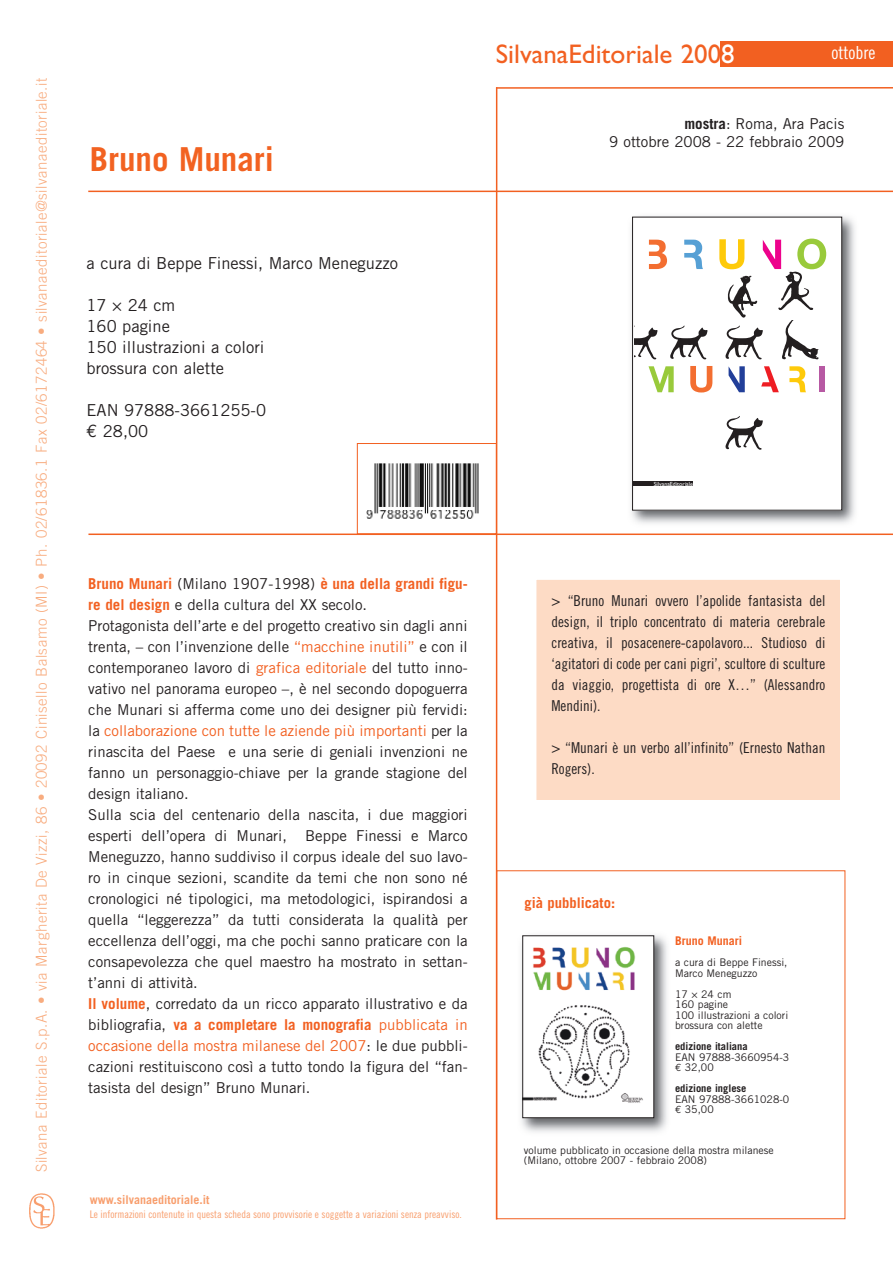
<style>
.page{position:relative;width:893px;height:1263px;background:#fff}
.page>*{position:absolute;margin:0;border:0;box-sizing:border-box;transform-origin:0 0}
.t1{font:700 33px "Trade Gothic";color:#f26221}
.t2{font:27px "Gill Sans";color:#f26021}
.t3{font:18px "Trade Gothic Cond Eighteen";color:#fff}
.t4{font:16.5px/21px "Trade Gothic";color:#231f20}
.t5{font:15px/21px "Trade Gothic";color:#231f20;text-align:right}
.t6{font:15px/21px "Trade Gothic Cond Eighteen";color:#231f20;text-align:justify}
.t7{font:300 15px "Trade Gothic";letter-spacing:.035em;color:#f8ac7f}
.t8{font:700 14.7px "Trade Gothic";color:#f26021}
.t9{font:700 12px "Trade Gothic";color:#f89e6d}
.t10{font:700 12px "Trade Gothic";color:#f26021}
.t11{font:10.5px/10.5px "Trade Gothic";color:#231f20}
.t12{font:10.5px "Trade Gothic Cond Eighteen";color:#f89e6d}
.t13{font:700 10.5px "Trade Gothic";color:#231f20}
.t14{font:6px "Gill Sans";color:#fff}
.s1{font-family:"Euro Mono";font-size:18px}
.s2{color:#fff}
.s3{font-weight:700}
.s4{font-weight:700;color:#f26021}
.s5{color:#f26021}
.s6{font-family:"Euro Mono"}
</style>
<div class="page">
<div style="left:720px;top:41px;width:173px;height:26px;background:#f26021"></div>
<hr style="left:88px;top:533px;width:805px;height:2px;background:#f26021">
<hr style="left:496px;top:87px;width:1px;height:1132px;background:#f26021">
<hr style="left:496px;top:87px;width:397px;height:2px;background:#f26021">
<hr style="left:88px;top:191px;width:805px;height:1px;background:#f26021">
<img style="left:366px;top:463px;width:113px;height:56px">
<div style="left:357px;top:443px;width:139px;height:91px;border:1px solid #f26021"></div>
<img style="left:29px;top:1193px;width:26px;height:36px">
<img style="left:631px;top:216px;width:224px;height:308px">
<div style="left:632px;top:217px;width:210px;height:293px;background:#fff"></div>
<div style="left:632px;top:217px;width:210px;height:293px;border:1px solid #231f20"></div>
<hr style="left:634px;top:482px;width:59px;height:4px;background:#231f20">
<svg style="left:690px;top:366px;width:22px;height:26px"></svg>
<svg style="left:648px;top:366px;width:26px;height:26px"></svg>
<svg style="left:761px;top:366px;width:18px;height:26px"></svg>
<div style="left:819px;top:366px;width:6px;height:26px;background:#b759a3"></div>
<svg style="left:789px;top:366px;width:17px;height:26px"></svg>
<svg style="left:729px;top:366px;width:16px;height:26px"></svg>
<svg style="left:631px;top:239px;width:195px;height:120px"></svg>
<svg style="left:725px;top:416px;width:38px;height:34px"></svg>
<div style="left:536px;top:580px;width:304px;height:220px;background:#fddbc5"></div>
<img style="left:521px;top:935px;width:146px;height:197px">
<div style="left:523px;top:936px;width:131px;height:182px;background:#fff"></div>
<img style="left:524px;top:947px;width:119px;height:156px">
<div style="left:522px;top:935px;width:132px;height:183px;border:1px solid #231f20"></div>
<p class="t7" style="left:36px;top:1172px;width:1096px;rotate:-90deg">Silvana Editoriale S.p.A. • via Margherita De Vizzi, 86 • 20092 Cinisello Balsamo (MI) • Ph. 02/61836.1 Fax 02/6172464 • silvanaeditoriale@silvanaeditoriale.it</p>
<h1 class="t1" style="left:90px;top:147px;width:186px">Bruno Munari</h1>
<p class="t4" style="left:87px;top:254px;width:313px">a cura di Beppe Finessi, Marco Meneguzzo</p>
<p class="t4" style="left:87px;top:296px;width:179px">17 × 24 cm<br>160 pagine<br>150 illustrazioni a colori brossura con alette</p>
<p class="t4" style="left:87px;top:401px;width:181px">EAN 97888-3661255-0 <span class="s1">€</span> 28,00</p>
<h2 class="t2" style="left:496px;top:44px;width:240px">SilvanaEditoriale 200<span class="s2">8</span></h2>
<p class="t3" style="left:831px;top:46px;width:46px">ottobre</p>
<p class="t5" style="left:609px;top:117px;width:237px;line-height:18px"><span class="s3">mostra</span>: Roma, Ara Pacis<br>9 ottobre 2008 - 22 febbraio 2009</p>
<p class="t14" style="left:654px;top:482px;width:41px">SilvanaEditoriale</p>
<p class="t5" style="left:88px;top:575px;width:381px;text-align:left"><span class="s4">Bruno Munari</span> (Milano 1907-1998) <span class="s4">è una della grandi figu&shy;re del design</span> e della cultura del XX secolo.<br>Protagonista dell’arte e del progetto creativo sin dagli anni trenta, – con l’invenzione delle <span class="s5">“macchine inutili”</span> e con il contemporaneo lavoro di <span class="s5">grafica editoriale</span> del tutto inno&shy;vativo nel panorama europeo –, è nel secondo dopoguerra che Munari si afferma come uno dei designer più fervidi: la <span class="s5">collaborazione con tutte le aziende più importanti</span> per la rinascita del Paese e una serie di geniali invenzioni ne fanno un personaggio-chiave per la grande stagione del design italiano.<br>Sulla scia del centenario della nascita, i due maggiori esperti dell’opera di Munari, Beppe Finessi e Marco Meneguzzo, hanno suddiviso il corpus ideale del suo lavo&shy;ro in cinque sezioni, scandite da temi che non sono né cronologici né tipologici, ma metodologici, ispirandosi a quella “leggerezza” da tutti considerata la qualità per eccellenza dell’oggi, ma che pochi sanno praticare con la consapevolezza che quel maestro ha mostrato in settan&shy;t’anni di attività.<br><span class="s4">Il volume</span>, corredato da un ricco apparato illustrativo e da bibliografia, <span class="s4">va a completare la monografia</span> <span class="s5">pubblicata in occasione della mostra milanese del 2007</span>: le due pubbli&shy;cazioni restituiscono così a tutto tondo la figura del “fan&shy;tasista del design” Bruno Munari.</p>
<p class="t9" style="left:90px;top:1195px;width:121px">www.silvanaeditoriale.it</p>
<p class="t12" style="left:90px;top:1210px;width:374px">Le informazioni contenute in questa scheda sono provvisorie e soggette a variazioni senza preavviso.</p>
<p class="t6" style="left:551px;top:591px;width:275px">&gt; “Bruno Munari ovvero l’apolide fantasista del design, il triplo concentrato di materia cerebrale creativa, il posacenere-capolavoro... Studioso di ‘agitatori di code per cani pigri’, scultore di sculture da viaggio, progettista di ore X…” (Alessandro Mendini).</p>
<p class="t6" style="left:551px;top:738px;width:275px">&gt; “Munari è un verbo all’infinito” (Ernesto Nathan<br>Rogers).</p>
<p class="t8" style="left:524px;top:897px;width:92px">già pubblicato:</p>
<p class="t10" style="left:675px;top:936px;width:68px">Bruno Munari</p>
<p class="t11" style="left:675px;top:958px;width:114px">a cura di Beppe Finessi,<br>Marco Meneguzzo</p>
<p class="t11" style="left:675px;top:989px;width:115px">17 × 24 cm<br>160 pagine<br>100 illustrazioni a colori brossura con alette</p>
<p class="t13" style="left:675px;top:1042px;width:74px">edizione italiana</p>
<p class="t11" style="left:675px;top:1052px;width:116px">EAN 97888-3660954-3 <span class="s6">€</span> 32,00</p>
<p class="t13" style="left:675px;top:1084px;width:73px">edizione inglese</p>
<p class="t11" style="left:675px;top:1094px;width:116px">EAN 97888-3661028-0 <span class="s6">€</span> 35,00</p>
<p class="t11" style="left:524px;top:1145px;width:251px">volume pubblicato in occasione della mostra milanese (Milano, ottobre 2007 - febbraio 2008)</p>
</div>
